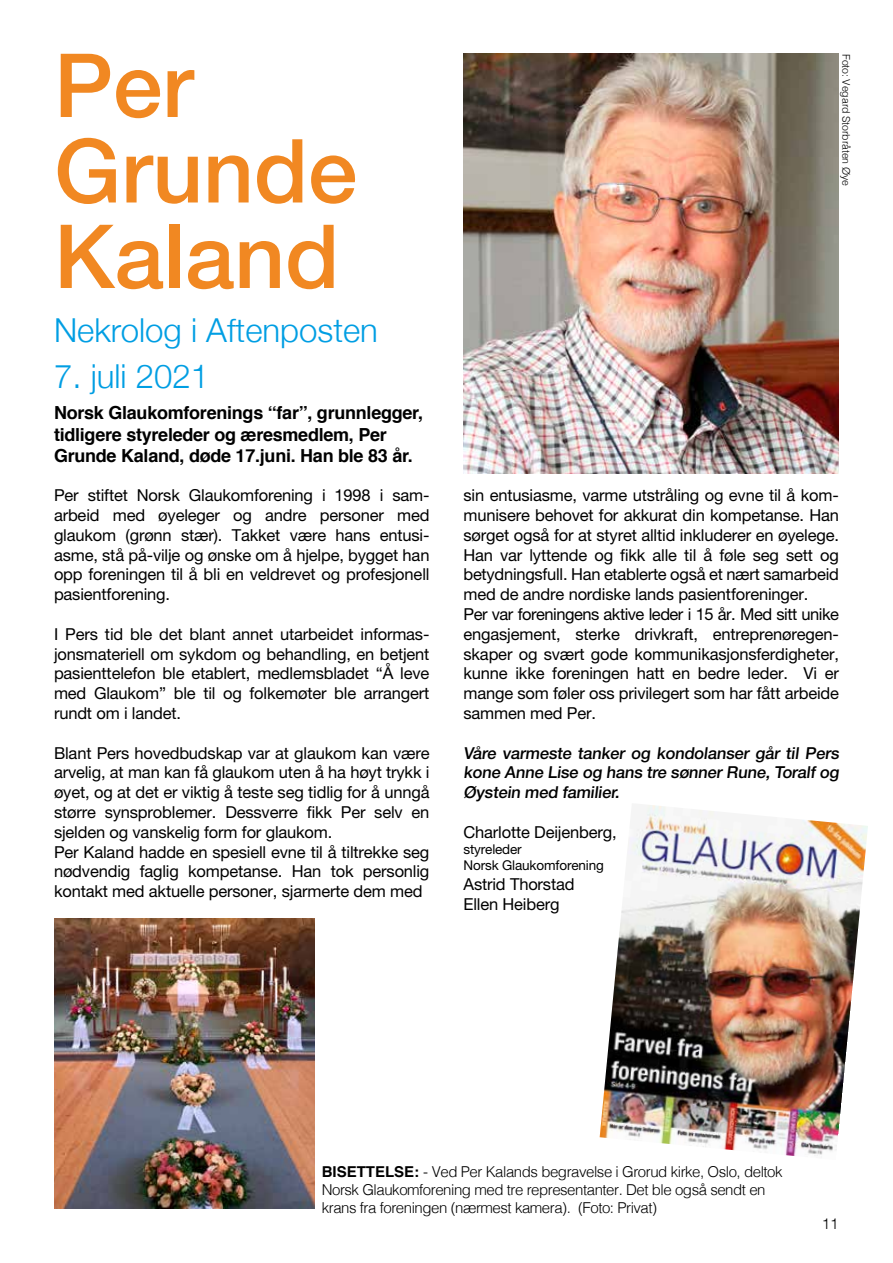
<style>
.page{position:relative;width:893px;height:1263px;background:#fff}
.page>*{position:absolute;margin:0;border:0;box-sizing:border-box;transform-origin:0 0}
.t1{font:500 88.5px/85.5px "Helvetica Neue LT Pro";color:#f18822}
.t2{font:300 33px "Helvetica Neue";color:#009ee3}
.t3{font:700 18px/21.6px "Helvetica";letter-spacing:-.015em;color:#000}
.t4{font:16.5px/19.8px "Helvetica Neue LT Pro";letter-spacing:-.01em;color:#000}
.t5{font:500 16.5px/19.8px "Helvetica Neue LT Pro";color:#000;text-align:justify}
.t6{font:300 15px/18px "Helvetica";letter-spacing:-.03em;color:#000}
.t7{font:13.5px/16.2px "Helvetica Neue LT Pro";letter-spacing:-.01em;color:#000}
.t8{font:300 10.5px "Helvetica";letter-spacing:-.01em;color:#000}
.s1{font-weight:700}
</style>
<div class="page">
<img style="left:463px;top:54px;width:376px;height:419px">
<img style="left:54px;top:918px;width:260px;height:291px">
<img style="left:600px;top:805px;width:268px;height:351px">
<h1 class="t1" style="left:54px;top:42px;width:305px">Per<br>Grunde<br>Kaland</h1>
<h2 class="t2" style="left:54px;top:304px;width:325px">Nekrolog i Aftenposten</h2>
<h2 class="t2" style="left:54px;top:350px;width:157px">7. juli 2021</h2>
<p class="t3" style="left:54px;top:402px;width:371px">Norsk Glaukomforenings “far”, grunnlegger, tidligere styreleder og æresmedlem, Per<br>Grunde Kaland, døde 17.juni. Han ble 83 år.</p>
<p class="t4" style="left:54px;top:485px;width:377px;text-align:justify">Per stiftet Norsk Glaukomforening i 1998 i sam&shy;arbeid med øyeleger og andre personer med glaukom (grønn stær). Takket være hans entusi&shy;asme, stå på-vilje og ønske om å hjelpe, bygget han opp foreningen til å bli en veldrevet og profesjonell pasientforening.</p>
<p class="t4" style="left:54px;top:624px;width:377px;text-align:justify">I Pers tid ble det blant annet utarbeidet informas&shy;jonsmateriell om sykdom og behandling, en betjent pasienttelefon ble etablert, medlemsbladet “Å leve med Glaukom” ble til og folkemøter ble arrangert rundt om i landet.</p>
<p class="t4" style="left:54px;top:743px;width:377px">Blant Pers hovedbudskap var at glaukom kan være arvelig, at man kan få glaukom uten å ha høyt trykk i øyet, og at det er viktig å teste seg tidlig for å unngå større synsproblemer. Dessverre fikk Per selv en sjelden og vanskelig form for glaukom.<br>Per Kaland hadde en spesiell evne til å tiltrekke seg nødvendig faglig kompetanse. Han tok personlig kontakt med aktuelle personer, sjarmerte dem med</p>
<p class="t8" style="left:855px;top:54px;width:134px;rotate:90deg">Foto: Vegard Storbråten Øye</p>
<p class="t4" style="left:463px;top:485px;width:377px">sin entusiasme, varme utstråling og evne til å kom&shy;munisere behovet for akkurat din kompetanse. Han sørget også for at styret alltid inkluderer en øyelege.<br>Han var lyttende og fikk alle til å føle seg sett og betydningsfull. Han etablerte også et nært samarbeid med de andre nordiske lands pasientforeninger.<br>Per var foreningens aktive leder i 15 år. Med sitt unike engasjement, sterke drivkraft, entreprenøregen&shy;skaper og svært gode kommunikasjonsferdigheter, kunne ikke foreningen hatt en bedre leder. Vi er mange som føler oss privilegert som har fått arbeide sammen med Per.</p>
<p class="t5" style="left:463px;top:743px;width:379px">Våre varmeste tanker og kondolanser går til Pers kone Anne Lise og hans tre sønner Rune, Toralf og Øystein med familier.</p>
<p class="t4" style="left:463px;top:822px;width:155px">Charlotte Deijenberg,</p>
<p class="t7" style="left:463px;top:841px;width:142px">styreleder<br>Norsk Glaukomforening</p>
<p class="t4" style="left:463px;top:874px;width:113px">Astrid Thorstad<br>Ellen Heiberg</p>
<p class="t6" style="left:322px;top:1161px;width:462px"><span class="s1">BISETTELSE:</span> - Ved Per Kalands begravelse i Grorud kirke, Oslo, deltok<br>Norsk Glaukomforening med tre representanter. Det ble også sendt en krans fra foreningen (nærmest kamera). (Foto: Privat)</p>
<p class="t6" style="left:822px;top:1214px;width:18px">11</p>
</div>
